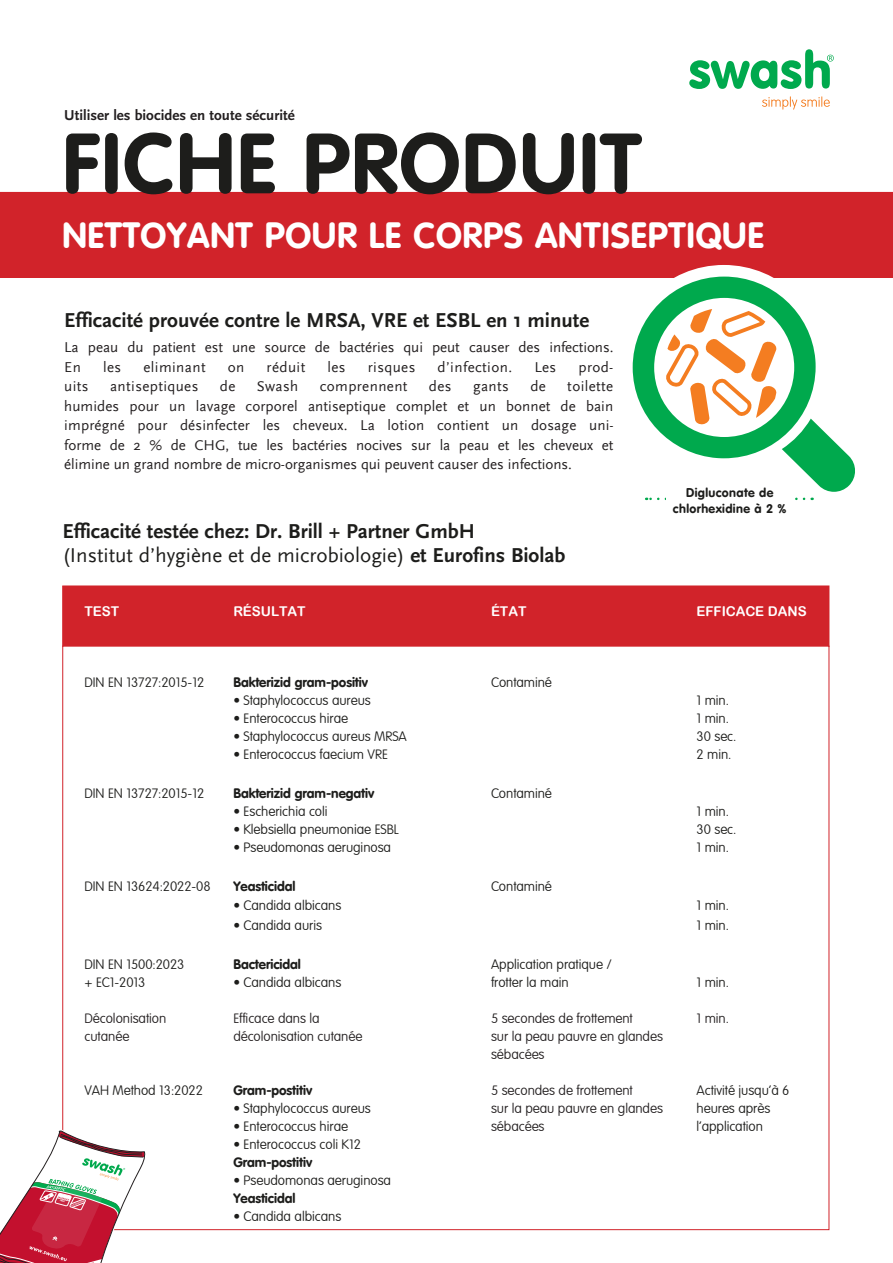
<style>
.page{position:relative;width:893px;height:1263px;background:#fff}
.page>*{position:absolute;margin:0;border:0;box-sizing:border-box;transform-origin:0 0}
.Normaal{font:84px "VAG Rounded Bold";letter-spacing:.02em;color:#1d1d1b}
.Normaal-2{font:35.85px "VAG Rounded Bold";letter-spacing:.02em;color:#fff}
.Normaal-3{font:700 21px "Scala Sans";color:#1d1d1b}
.Normaal-4{font:21px "Scala Sans";color:#1d1d1b}
.Normaal-5{font:15px/19.5px "Scala Sans";letter-spacing:-.005em;color:#231f20}
.Normaal-6{font:700 15px "Scala Sans";color:#231f20}
.Normaal-7{font:15px "Scala Sans";letter-spacing:.03em;color:#231f20}
.Normaal-8{font:15px "Scala Sans";letter-spacing:.025em;color:#231f20}
.Normaal-9{font:100 13.5px/18px "VAG Rounded";letter-spacing:-.005em;color:#1d1d1b}
.Normaal-10{font:100 13.5px "VAG Rounded";letter-spacing:-.005em;color:#231f20}
.Normaal-11{font:13.5px "VAG Rounded Bold";letter-spacing:-.005em;color:#1d1d1b}
.Normaal-12{font:13.5px "Arial Rounded MT Bold";letter-spacing:-.005em;color:#fff}
.Normaal-13{font:12.45px "VAG Rounded Bold";letter-spacing:.03em;color:#1d1d1b}
.s1{font-weight:700}
.s2{font-family:"VAG Rounded Bold";font-weight:400}
</style>
<div class="page">
<div style="left:0;top:192px;width:893px;height:86px;background:#d1232a"></div>
<svg style="left:646px;top:498px;width:158px;height:2px"></svg>
<div style="left:667px;top:483px;width:126px;height:36px;background:#fff"></div>
<div style="left:621px;top:265px;width:206px;height:205px;background:#fff;border-radius:50%"></div>
<svg style="left:633px;top:276px;width:224px;height:216px"></svg>
<svg style="left:689px;top:49px;width:145px;height:40px"></svg>
<svg style="left:762px;top:96px;width:68px;height:14px"></svg>
<div style="left:62px;top:586px;width:767px;height:61px;background:#d1232a"></div>
<div style="left:62px;top:646px;width:767px;height:584px;background:#fff;border:1px solid #d1232a"></div>
<svg style="left:0;top:1129px;width:146px;height:134px"></svg>
<p class="Normaal-6" style="left:64px;top:107px;width:232px">Utiliser les biocides en toute sécurité</p>
<p class="Normaal" style="left:62px;top:114px;width:580px">FICHE PRODUIT</p>
<p class="Normaal-2" style="left:62px;top:214px;width:703px">NETTOYANT POUR LE CORPS ANTISEPTIQUE</p>
<p class="Normaal-3" style="left:64px;top:309px;width:526px">Efficacité prouvée contre le MRSA, VRE et ESBL en 1 minute</p>
<p class="Normaal-5" style="left:64px;top:338px;width:551px">La peau du patient est une source de bactéries qui peut causer des infections.<br>En</p>
<p class="Normaal-5" style="left:103px;top:357px;width:20px">les</p>
<p class="Normaal-7" style="left:143px;top:359px;width:64px">eliminant</p>
<p class="Normaal-5" style="left:228px;top:357px;width:18px">on</p>
<p class="Normaal-5" style="left:267px;top:357px;width:40px">réduit</p>
<p class="Normaal-5" style="left:327px;top:357px;width:20px">les</p>
<p class="Normaal-7" style="left:368px;top:359px;width:49px">risques</p>
<p class="Normaal-7" style="left:438px;top:359px;width:76px">d’infection.</p>
<p class="Normaal-5" style="left:534px;top:357px;width:24px">Les</p>
<p class="Normaal-5" style="left:578px;top:357px;width:36px">prod-</p>
<p class="Normaal-5" style="left:64px;top:377px;width:551px;text-align:justify;text-indent:503px">toilette humides pour un lavage corporel antiseptique complet et un bonnet de bain imprégné pour désinfecter les cheveux. La lotion contient un dosage uni&shy;forme de 2 % de CHG, tue les bactéries nocives sur la peau et les cheveux et élimine un grand nombre de micro-organismes qui peuvent causer des infections.</p>
<p class="Normaal-5" style="left:64px;top:377px;width:26px">uits</p>
<p class="Normaal-8" style="left:110px;top:378px;width:90px">antiseptiques</p>
<p class="Normaal-5" style="left:220px;top:377px;width:17px">de</p>
<p class="Normaal-5" style="left:257px;top:377px;width:43px">Swash</p>
<p class="Normaal-8" style="left:320px;top:378px;width:89px">comprennent</p>
<p class="Normaal-5" style="left:429px;top:377px;width:24px">des</p>
<p class="Normaal-5" style="left:473px;top:377px;width:37px">gants</p>
<p class="Normaal-5" style="left:530px;top:377px;width:17px">de</p>
<p class="Normaal-13" style="left:686px;top:485px;width:89px">Digluconate de</p>
<p class="Normaal-13" style="left:673px;top:502px;width:115px">chlorhexidine à 2 %</p>
<p class="Normaal-3" style="left:62px;top:520px;width:414px">Efficacité testée chez: Dr. Brill + Partner GmbH</p>
<p class="Normaal-4" style="left:62px;top:544px;width:504px">(Institut d’hygiène et de microbiologie) <span class="s1">et Eurofins Biolab</span></p>
<p class="Normaal-12" style="left:85px;top:603px;width:36px">TEST</p>
<p class="Normaal-12" style="left:233px;top:603px;width:74px">RÉSULTAT</p>
<p class="Normaal-12" style="left:491px;top:603px;width:37px">ÉTAT</p>
<p class="Normaal-12" style="left:697px;top:603px;width:112px">EFFICACE DANS</p>
<p class="Normaal-9" style="left:85px;top:673px;width:121px">DIN EN 13727:2015-12</p>
<p class="Normaal-11" style="left:233px;top:674px;width:136px">Bakterizid gram-positiv</p>
<p class="Normaal-9" style="left:491px;top:673px;width:62px">Contaminé</p>
<p class="Normaal-9" style="left:233px;top:691px;width:139px">• Staphylococcus aureus</p>
<p class="Normaal-9" style="left:697px;top:691px;width:34px">1 min.</p>
<p class="Normaal-9" style="left:233px;top:709px;width:116px">• Enterococcus hirae</p>
<p class="Normaal-9" style="left:697px;top:709px;width:34px">1 min.</p>
<p class="Normaal-9" style="left:233px;top:727px;width:175px">• Staphylococcus aureus MRSA</p>
<p class="Normaal-9" style="left:697px;top:727px;width:41px">30 sec.</p>
<p class="Normaal-9" style="left:233px;top:745px;width:156px">• Enterococcus faecium VRE</p>
<p class="Normaal-9" style="left:697px;top:745px;width:36px">2 min.</p>
<p class="Normaal-9" style="left:85px;top:784px;width:121px">DIN EN 13727:2015-12</p>
<p class="Normaal-11" style="left:233px;top:785px;width:142px">Bakterizid gram-negativ</p>
<p class="Normaal-9" style="left:491px;top:784px;width:62px">Contaminé</p>
<p class="Normaal-9" style="left:233px;top:802px;width:96px">• Escherichia coli</p>
<p class="Normaal-9" style="left:697px;top:802px;width:34px">1 min.</p>
<p class="Normaal-9" style="left:233px;top:820px;width:167px">• Klebsiella pneumoniae ESBL</p>
<p class="Normaal-9" style="left:697px;top:820px;width:41px">30 sec.</p>
<p class="Normaal-9" style="left:233px;top:838px;width:159px">• Pseudomonas aeruginosa</p>
<p class="Normaal-9" style="left:697px;top:838px;width:34px">1 min.</p>
<p class="Normaal-9" style="left:85px;top:877px;width:128px">DIN EN 13624:2022-08</p>
<p class="Normaal-11" style="left:233px;top:878px;width:64px">Yeasticidal</p>
<p class="Normaal-9" style="left:491px;top:877px;width:62px">Contaminé</p>
<p class="Normaal-9" style="left:233px;top:896px;width:109px">• Candida albicans</p>
<p class="Normaal-9" style="left:697px;top:896px;width:34px">1 min.</p>
<p class="Normaal-9" style="left:233px;top:916px;width:90px">• Candida auris</p>
<p class="Normaal-9" style="left:697px;top:916px;width:34px">1 min.</p>
<p class="Normaal-9" style="left:85px;top:955px;width:101px">DIN EN 1500:2023</p>
<p class="Normaal-11" style="left:233px;top:956px;width:69px">Bactericidal</p>
<p class="Normaal-9" style="left:491px;top:955px;width:122px">Application pratique /</p>
<p class="Normaal-9" style="left:85px;top:973px;width:63px">+ EC1-2013</p>
<p class="Normaal-9" style="left:233px;top:973px;width:109px">• Candida albicans</p>
<p class="Normaal-9" style="left:491px;top:973px;width:79px">frotter la main</p>
<p class="Normaal-9" style="left:697px;top:973px;width:34px">1 min.</p>
<p class="Normaal-10" style="left:85px;top:1010px;width:83px">Décolonisation</p>
<p class="Normaal-10" style="left:233px;top:1010px;width:88px">Efficace dans la</p>
<p class="Normaal-10" style="left:491px;top:1010px;width:143px">5 secondes de frottement</p>
<p class="Normaal-10" style="left:697px;top:1010px;width:34px">1 min.</p>
<p class="Normaal-10" style="left:85px;top:1028px;width:46px">cutanée</p>
<p class="Normaal-10" style="left:233px;top:1028px;width:131px">décolonisation cutanée</p>
<p class="Normaal-10" style="left:491px;top:1028px;width:173px">sur la peau pauvre en glandes</p>
<p class="Normaal-10" style="left:491px;top:1046px;width:55px">sébacées</p>
<p class="Normaal-9" style="left:85px;top:1081px;width:120px">VAH Method 13:2022</p>
<p class="Normaal-11" style="left:233px;top:1082px;width:80px">Gram-postitiv</p>
<p class="Normaal-10" style="left:491px;top:1082px;width:143px">5 secondes de frottement</p>
<p class="Normaal-9" style="left:697px;top:1081px;width:94px">Activité jusqu’à 6</p>
<p class="Normaal-9" style="left:233px;top:1099px;width:139px">• Staphylococcus aureus</p>
<p class="Normaal-10" style="left:491px;top:1100px;width:173px">sur la peau pauvre en glandes</p>
<p class="Normaal-9" style="left:697px;top:1099px;width:75px">heures après</p>
<p class="Normaal-9" style="left:233px;top:1117px;width:116px">• Enterococcus hirae</p>
<p class="Normaal-10" style="left:491px;top:1118px;width:55px">sébacées</p>
<p class="Normaal-9" style="left:697px;top:1117px;width:68px">l’application</p>
<p class="Normaal-9" style="left:233px;top:1135px;width:129px">• Enterococcus coli K12<br><span class="s2">Gram-postitiv</span></p>
<p class="Normaal-9" style="left:233px;top:1171px;width:159px">• Pseudomonas aeruginosa<br><span class="s2">Yeasticidal</span></p>
<p class="Normaal-9" style="left:233px;top:1207px;width:109px">• Candida albicans</p>
</div>
